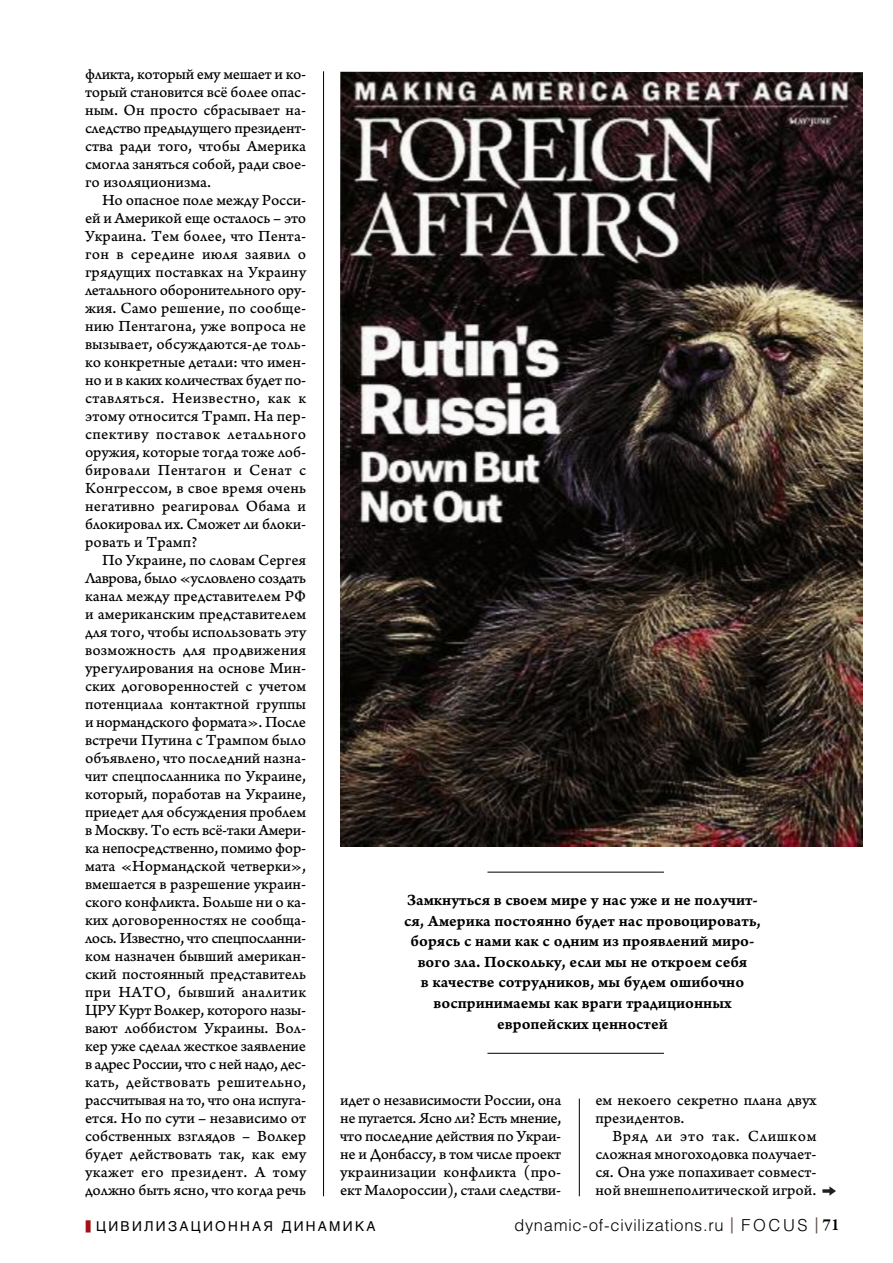
<style>
.page{position:relative;width:893px;height:1263px;background:#fff}
.page>*{position:absolute;margin:0;border:0;box-sizing:border-box;transform-origin:0 0}
.t1{font:16.5px/20.7px "Arno Pro Smbd Caption";color:#000;text-align:center}
.t2{font:300 16.5px "Helios";letter-spacing:.045em;color:#000}
.t3{font:16.2px/18px "Arno Pro Caption";color:#000;text-align:justify}
.t4{font:13.5px "Helios";letter-spacing:.17em;color:#000}
.s1{color:#a40e16}
.s2{font-weight:400;font-size:21px;color:#60534f}
.s3{font-family:"Arno Pro";font-weight:600;font-size:18px}
</style>
<div class="page">
<hr style="left:579px;top:1098px;width:1px;height:98px;background:#000">
<img style="left:340px;top:72px;width:523px;height:775px">
<hr style="left:487px;top:872px;width:177px;height:1px;background:#000">
<hr style="left:487px;top:1053px;width:177px;height:1px;background:#000">
<hr style="left:323px;top:71px;width:1px;height:1125px;background:#000">
<svg style="left:822px;top:1186px;width:14px;height:10px"></svg>
<p class="t3" style="left:85px;top:66px;width:223px">фликта, который ему мешает и ко&shy;торый становится всё более опас&shy;ным. Он просто сбрасывает на&shy;следство предыдущего президент&shy;ства ради того, чтобы Америка смогла заняться собой, ради свое&shy;го изоляционизма.</p>
<p class="t3" style="left:85px;top:192px;width:223px;text-indent:17px">Но опасное поле между Росси&shy;ей и Америкой еще осталось – это Украина. Тем более, что Пента&shy;гон в середине июля заявил о грядущих поставках на Украину летального оборонительного ору&shy;жия. Само решение, по сообще&shy;нию Пентагона, уже вопроса не вызывает, обсуждаются-де толь&shy;ко конкретные детали: что имен&shy;но и в каких количествах будет по&shy;ставляться. Неизвестно, как к этому относится Трамп. На пер&shy;спективу поставок летального оружия, которые тогда тоже лоб&shy;бировали Пентагон и Сенат с Конгрессом, в свое время очень негативно реагировал Обама и блокировал их. Сможет ли блоки&shy;ровать и Трамп?</p>
<p class="t3" style="left:85px;top:552px;width:223px;text-indent:17px">По Украине, по словам Сергея Лаврова, было «условлено создать канал между представителем РФ и американским представителем для того, чтобы использовать эту возможность для продвижения урегулирования на основе Мин&shy;ских договоренностей с учетом потенциала контактной группы и нормандского формата». После встречи Путина с Трампом было объявлено, что последний назна&shy;чит спецпосланника по Украине, который, поработав на Украине, приедет для обсуждения проблем в Москву. То есть всё-таки Амери&shy;ка непосредственно, помимо фор&shy;мата «Нормандской четверки», вмешается в разрешение украин&shy;ского конфликта. Больше ни о ка&shy;ких договоренностях не сообща&shy;лось. Известно, что спецпосланни&shy;ком назначен бывший американ&shy;ский постоянный представитель при НАТО, бывший аналитик ЦРУ Курт Волкер, которого назы&shy;вают лоббистом Украины. Вол&shy;кер уже сделал жесткое заявление в адрес России, что с ней надо, дес&shy;кать, действовать решительно, рассчитывая на то, что она испуга&shy;ется. Но по сути – независимо от собственных взглядов – Волкер будет действовать так, как ему укажет его президент. А тому должно быть ясно, что когда речь</p>
<p class="t1" style="left:404px;top:891px;width:358px">Замкнуться в своем мире у нас уже и не получит&shy;ся, Америка постоянно будет нас провоцировать, борясь с нами как с одним из проявлений миро&shy;вого зла. Поскольку, если мы не откроем себя<br>в качестве сотрудников, мы будем ошибочно воспринимаемы как враги традиционных европейских ценностей</p>
<p class="t3" style="left:340px;top:1092px;width:223px">идет о независимости России, она не пугается. Ясно ли? Есть мнение, что последние действия по Украи&shy;не и Донбассу, в том числе проект украинизации конфликта (про&shy;ект Малороссии), стали следстви-</p>
<p class="t3" style="left:595px;top:1092px;width:223px">ем некоего секретно плана двух президентов.</p>
<p class="t3" style="left:595px;top:1128px;width:223px;text-indent:17px">Вряд ли это так. Слишком сложная многоходовка получает&shy;ся. Она уже попахивает совмест&shy;ной внешнеполитической игрой.</p>
<p class="t4" style="left:85px;top:1221px;width:292px"><span class="s1">■</span> ЦИВИЛИЗАЦИОННАЯ ДИНАМИКА</p>
<p class="t2" style="left:515px;top:1219px;width:327px">dynamic-of-civilizations.ru <span class="s2">|</span> F O C U S <span class="s2">|</span> <span class="s3">71</span></p>
</div>
